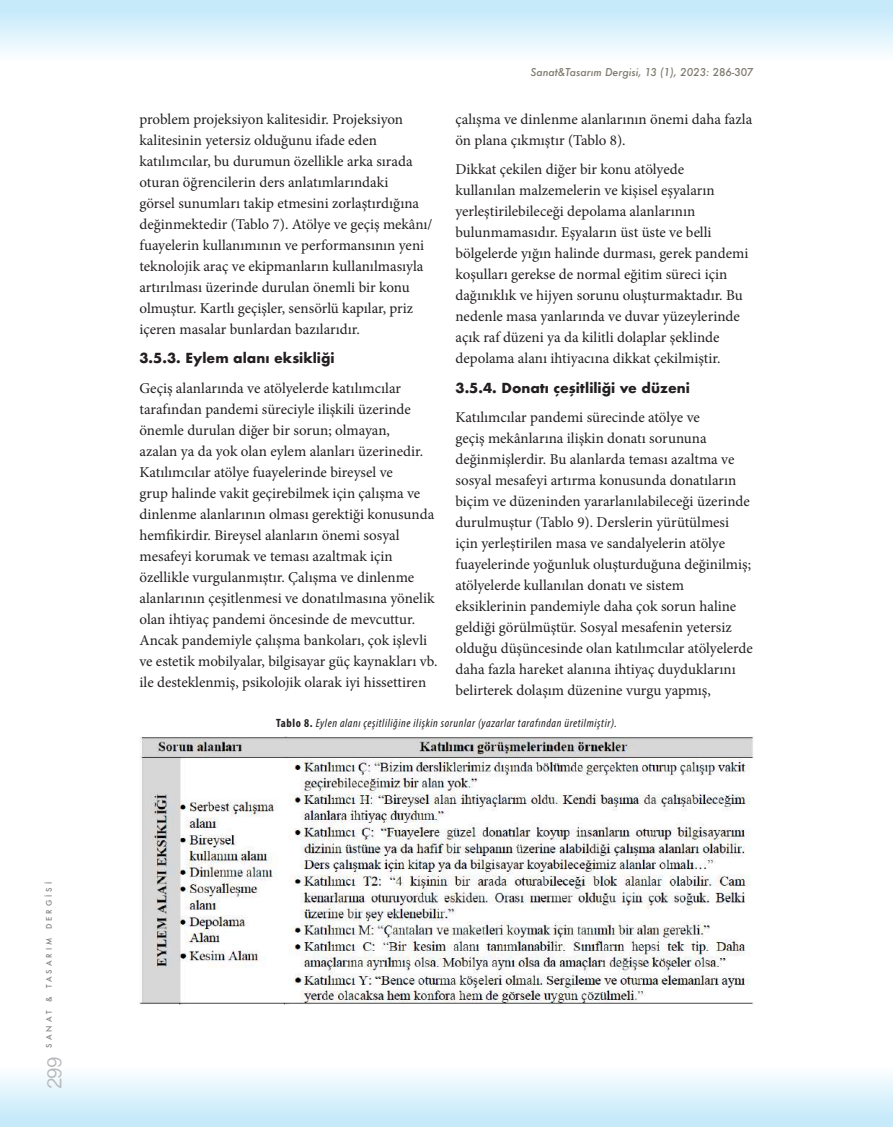
<style>
.page{position:relative;width:893px;height:1127px;background:#fff}
.page>*{position:absolute;margin:0;border:0;box-sizing:border-box;transform-origin:0 0}
.t1{font:18px "Oriya Sangam MN";color:#b6b7bb}
.t2{font:15px/21px "Minion Pro";color:#231f20}
.t3{font:700 13.5px "Futura";color:#231f20}
.t4{font:italic condensed 12px "Myriad Pro";letter-spacing:.05em;color:#231f20}
.t5{font:italic 500 10.5px "Futura";color:#7d796d}
.t6{font:500 7.5px "Futura";letter-spacing:.4em;color:#808285}
.s1{font-style:normal}
.s2{font-weight:700;font-style:normal}
</style>
<div class="page">
<div style="left:0;top:1045px;width:893px;height:82px;background:linear-gradient(to bottom,#fff,#c3e9fa)"></div>
<div style="left:0;top:0;width:893px;height:81px;background:linear-gradient(to bottom,#c0e8f9,#fff)"></div>
<img style="left:139px;top:736px;width:614px;height:268px">
<p class="t6" style="left:44px;top:1047px;width:167px;rotate:-90deg">SANAT &amp; TASARIM DERGİSİ</p>
<p class="t1" style="left:42px;top:1089px;width:35px;rotate:-90deg">299</p>
<p class="t5" style="left:530px;top:65px;width:224px">Sanat&amp;Tasarım Dergisi, 13 (1), 2023: <span class="s1">286-307</span></p>
<p class="t2" style="left:139px;top:108px;width:295px">problem projeksiyon kalitesidir. Projeksiyon kalitesinin yetersiz olduğunu ifade eden katılımcılar, bu durumun özellikle arka sırada oturan öğrencilerin ders anlatımlarındaki<br>görsel sunumları takip etmesini zorlaştırdığına değinmektedir (Tablo 7). Atölye ve geçiş mekânı/ fuayelerin kullanımının ve performansının yeni teknolojik araç ve ekipmanların kullanılmasıyla artırılması üzerinde durulan önemli bir konu olmuştur. Kartlı geçişler, sensörlü kapılar, priz içeren masalar bunlardan bazılarıdır.</p>
<p class="t3" style="left:139px;top:348px;width:197px">3.5.3. Eylem alanı eksikliği</p>
<p class="t2" style="left:139px;top:377px;width:300px">Geçiş alanlarında ve atölyelerde katılımcılar tarafından pandemi süreciyle ilişkili üzerinde önemle durulan diğer bir sorun; olmayan,<br>azalan ya da yok olan eylem alanları üzerinedir.<br>Katılımcılar atölye fuayelerinde bireysel ve<br>grup halinde vakit geçirebilmek için çalışma ve dinlenme alanlarının olması gerektiği konusunda hemfikirdir. Bireysel alanların önemi sosyal mesafeyi korumak ve teması azaltmak için özellikle vurgulanmıştır. Çalışma ve dinlenme alanlarının çeşitlenmesi ve donatılmasına yönelik olan ihtiyaç pandemi öncesinde de mevcuttur.<br>Ancak pandemiyle çalışma bankoları, çok işlevli ve estetik mobilyalar, bilgisayar güç kaynakları vb. ile desteklenmiş, psikolojik olarak iyi hissettiren</p>
<p class="t2" style="left:455px;top:108px;width:298px">çalışma ve dinlenme alanlarının önemi daha fazla ön plana çıkmıştır (Tablo 8).</p>
<p class="t2" style="left:455px;top:159px;width:294px">Dikkat çekilen diğer bir konu atölyede<br>kullanılan malzemelerin ve kişisel eşyaların yerleştirilebileceği depolama alanlarının bulunmamasıdır. Eşyaların üst üste ve belli bölgelerde yığın halinde durması, gerek pandemi koşulları gerekse de normal eğitim süreci için dağınıklık ve hijyen sorunu oluşturmaktadır. Bu nedenle masa yanlarında ve duvar yüzeylerinde açık raf düzeni ya da kilitli dolaplar şeklinde depolama alanı ihtiyacına dikkat çekilmiştir.</p>
<p class="t3" style="left:455px;top:378px;width:236px">3.5.4. Donatı çeşitliliği ve düzeni</p>
<p class="t2" style="left:455px;top:407px;width:299px">Katılımcılar pandemi sürecinde atölye ve<br>geçiş mekânlarına ilişkin donatı sorununa değinmişlerdir. Bu alanlarda teması azaltma ve sosyal mesafeyi artırma konusunda donatıların biçim ve düzeninden yararlanılabileceği üzerinde durulmuştur (Tablo 9). Derslerin yürütülmesi için yerleştirilen masa ve sandalyelerin atölye fuayelerinde yoğunluk oluşturduğuna değinilmiş; atölyelerde kullanılan donatı ve sistem eksiklerinin pandemiyle daha çok sorun haline geldiği görülmüştür. Sosyal mesafenin yetersiz olduğu düşüncesinde olan katılımcılar atölyelerde daha fazla hareket alanına ihtiyaç duyduklarını belirterek dolaşım düzenine vurgu yapmış,</p>
<p class="t4" style="left:276px;top:715px;width:342px"><span class="s2">Tablo 8.</span> Eylen alanı çeşitliliğine ilişkin sorunlar (yazarlar tarafından üretilmiştir).</p>
</div>
